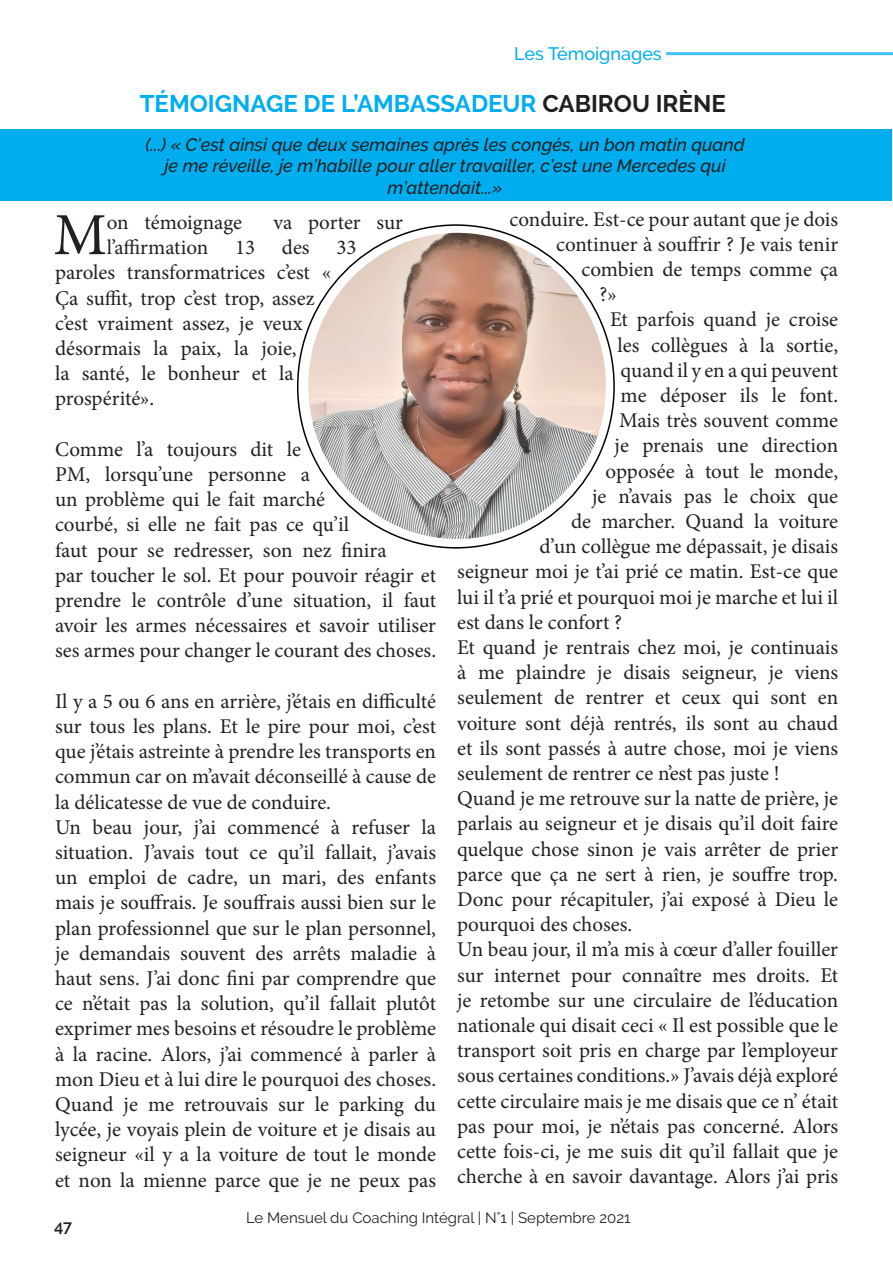
<style>
.page{position:relative;width:893px;height:1263px;background:#fff}
.page>*{position:absolute;margin:0;border:0;box-sizing:border-box;transform-origin:0 0}
.t1{font:59.7px "Minion Pro";color:#231f20}
.t2{font:700 24px "Raleway";color:#00aeef}
.t3{font:21px/25.2px "Minion Pro";color:#231f20;text-align:justify}
.t4{font:italic 500 18px/21.6px "Raleway";color:#231f20;text-align:center}
.t5{font:500 18px "Raleway";color:#00aeef}
.t6{font:600 16.5px "Raleway";color:#231f20}
.t7{font:15px "Raleway";color:#231f20}
.s1{color:#231f20}
</style>
<div class="page">
<div style="left:1px;top:129px;width:891px;height:72px;background:#00aeef"></div>
<hr style="left:666px;top:52px;width:227px;height:3px;background:#00aeef">
<img style="left:308px;top:233px;width:298px;height:306px">
<p class="t5" style="left:514px;top:44px;width:149px">Les Témoignages</p>
<p class="t2" style="left:140px;top:90px;width:587px">TÉMOIGNAGE DE L’AMBASSADEUR <span class="s1">CABIROU IRÈNE</span></p>
<p class="t4" style="left:145px;top:134px;width:601px">(...) « C’est ainsi que deux semaines après les congés, un bon matin quand je me réveille, je m’habille pour aller travailler, c’est une Mercedes qui m’attendait...»</p>
<p class="t1" style="left:54px;top:195px;width:55px">M</p>
<p class="t3" style="left:107px;top:210px;width:137px">on témoignage</p>
<p class="t3" style="left:273px;top:210px;width:131px">va porter sur</p>
<p class="t3" style="left:107px;top:235px;width:103px">l’affirmation</p>
<p class="t3" style="left:235px;top:235px;width:22px">13</p>
<p class="t3" style="left:282px;top:235px;width:29px">des</p>
<p class="t3" style="left:336px;top:235px;width:22px">33</p>
<p class="t3" style="left:55px;top:260px;width:278px;text-align:left">paroles transformatrices c’est «<br>Ça suffit, trop c’est trop, assez c’est vraiment assez, je veux désormais la paix, la joie,<br>la santé, le bonheur et la prospérité».</p>
<p class="t3" style="left:55px;top:437px;width:383px;text-align:left">Comme l’a toujours dit le<br>PM, lorsqu’une personne a<br>un problème qui le fait marché<br>courbé, si elle ne fait pas ce qu’il<br>faut pour se redresser, son nez finira<br>par toucher le sol. Et pour pouvoir réagir et prendre le contrôle d’une situation, il faut avoir les armes nécessaires et savoir utiliser ses armes pour changer le courant des choses.</p>
<p class="t3" style="left:55px;top:689px;width:383px">Il y a 5 ou 6 ans en arrière, j’étais en difficulté sur tous les plans. Et le pire pour moi, c’est que j’étais astreinte à prendre les transports en commun car on m’avait déconseillé à cause de la délicatesse de vue de conduire.</p>
<p class="t3" style="left:55px;top:815px;width:383px">Un beau jour, j’ai commencé à refuser la situation. J’avais tout ce qu’il fallait, j’avais un emploi de cadre, un mari, des enfants mais je souffrais. Je souffrais aussi bien sur le plan professionnel que sur le plan personnel, je demandais souvent des arrêts maladie à haut sens. J’ai donc fini par comprendre que ce n’était pas la solution, qu’il fallait plutôt exprimer mes besoins et résoudre le problème à la racine. Alors, j’ai commencé à parler à mon Dieu et à lui dire le pourquoi des choses.</p>
<p class="t3" style="left:55px;top:1092px;width:383px">Quand je me retrouvais sur le parking du lycée, je voyais plein de voiture et je disais au seigneur «il y a la voiture de tout le monde et non la mienne parce que je ne peux pas</p>
<p class="t3" style="left:510px;top:206px;width:330px">conduire. Est-ce pour autant que je dois</p>
<p class="t3" style="left:556px;top:232px;width:284px">continuer à souffrir ? Je vais tenir</p>
<p class="t3" style="left:582px;top:257px;width:258px">combien de temps comme ça</p>
<p class="t3" style="left:600px;top:282px;width:19px">?»</p>
<p class="t3" style="left:610px;top:307px;width:230px">Et parfois quand je croise</p>
<p class="t3" style="left:618px;top:332px;width:222px">les collègues à la sortie,</p>
<p class="t3" style="left:621px;top:358px;width:219px">quand il y en a qui peuvent</p>
<p class="t3" style="left:621px;top:383px;width:219px">me déposer ils le font.</p>
<p class="t3" style="left:619px;top:408px;width:221px">Mais très souvent comme</p>
<p class="t3" style="left:615px;top:433px;width:225px">je prenais une direction</p>
<p class="t3" style="left:606px;top:458px;width:234px">opposée à tout le monde,</p>
<p class="t3" style="left:592px;top:484px;width:248px">je n’avais pas le choix que</p>
<p class="t3" style="left:571px;top:509px;width:269px">de marcher. Quand la voiture</p>
<p class="t3" style="left:540px;top:534px;width:300px">d’un collègue me dépassait, je disais</p>
<p class="t3" style="left:457px;top:559px;width:382px">seigneur moi je t’ai prié ce matin. Est-ce que</p>
<p class="t3" style="left:457px;top:584px;width:382px">lui il t’a prié et pourquoi moi je marche et lui il</p>
<p class="t3" style="left:457px;top:610px;width:167px">est dans le confort ?</p>
<p class="t3" style="left:457px;top:635px;width:383px">Et quand je rentrais chez moi, je continuais à me plaindre je disais seigneur, je viens seulement de rentrer et ceux qui sont en voiture sont déjà rentrés, ils sont au chaud et ils sont passés à autre chose, moi je viens seulement de rentrer ce n’est pas juste !</p>
<p class="t3" style="left:457px;top:786px;width:383px">Quand je me retrouve sur la natte de prière, je parlais au seigneur et je disais qu’il doit faire quelque chose sinon je vais arrêter de prier parce que ça ne sert à rien, je souffre trop.<br>Donc pour récapituler, j’ai exposé à Dieu le pourquoi des choses.</p>
<p class="t3" style="left:457px;top:937px;width:383px">Un beau jour, il m’a mis à cœur d’aller fouiller sur internet pour connaître mes droits. Et je retombe sur une circulaire de l’éducation nationale qui disait ceci « Il est possible que le transport soit pris en charge par l’employeur sous certaines conditions.» J’avais déjà exploré cette circulaire mais je me disais que ce n’ était pas pour moi, je n’étais pas concerné. Alors cette fois-ci, je me suis dit qu’il fallait que je cherche à en savoir davantage. Alors j’ai pris</p>
<p class="t6" style="left:54px;top:1216px;width:20px">47</p>
<p class="t7" style="left:246px;top:1209px;width:386px">Le Mensuel du Coaching Intégral | N°1 | Septembre 2021</p>
</div>
